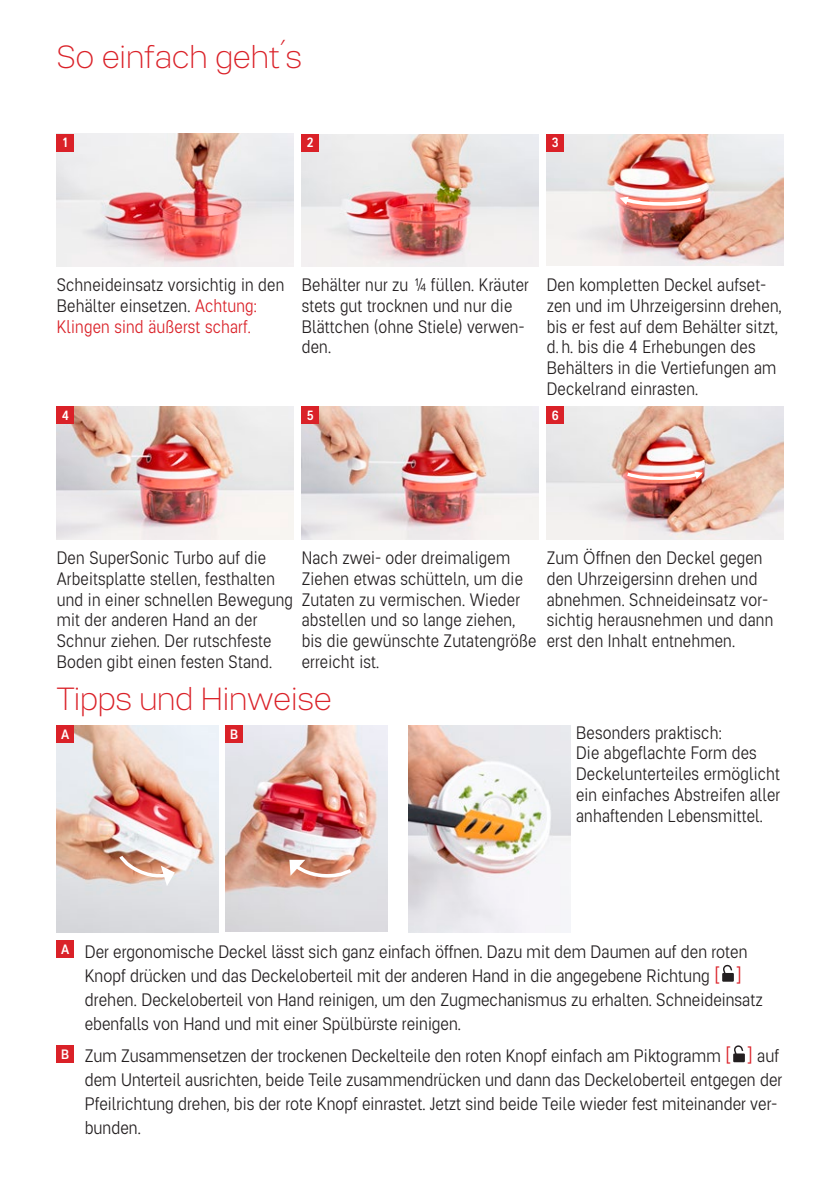
<style>
.page{position:relative;width:840px;height:1191px;background:#fff}
.page>*{position:absolute;margin:0;border:0;box-sizing:border-box;transform-origin:0 0}
.t1{font:100 32px "Tupper PRO";letter-spacing:.005em;color:#da2128}
.Bullets_für_nummern{font:300 18px/20.8px "Tupper PRONARROW";letter-spacing:.01em;color:#231f20}
.t2{font:500 13.6px "Tupper PRONARROW";color:#fff}
.s1{color:#da2128}
.s2{font-size:20px;color:#da2128}
</style>
<div class="page">
<div style="left:57px;top:940px;width:17px;height:17px;background:#da2128"></div>
<svg style="left:722px;top:964px;width:11px;height:17px"></svg>
<div style="left:57px;top:1045px;width:17px;height:17px;background:#da2128"></div>
<svg style="left:733px;top:1045px;width:11px;height:17px"></svg>
<img style="left:57px;top:725px;width:162px;height:207px">
<div style="left:57px;top:725px;width:17px;height:17px;background:#da2128"></div>
<svg style="left:117px;top:853px;width:58px;height:33px"></svg>
<img style="left:225px;top:725px;width:162px;height:206px">
<div style="left:225px;top:725px;width:17px;height:17px;background:#da2128"></div>
<svg style="left:289px;top:859px;width:65px;height:19px"></svg>
<img style="left:546px;top:407px;width:236px;height:132px">
<img style="left:301px;top:407px;width:237px;height:132px">
<img style="left:57px;top:407px;width:236px;height:132px">
<img style="left:546px;top:134px;width:236px;height:131px">
<img style="left:301px;top:134px;width:237px;height:132px">
<img style="left:57px;top:133px;width:236px;height:133px">
<div style="left:57px;top:407px;width:17px;height:17px;background:#da2128"></div>
<div style="left:301px;top:407px;width:17px;height:17px;background:#da2128"></div>
<div style="left:546px;top:407px;width:17px;height:17px;background:#da2128"></div>
<img style="left:619px;top:194px;width:123px;height:29px">
<svg style="left:623px;top:469px;width:79px;height:11px"></svg>
<div style="left:57px;top:134px;width:17px;height:17px;background:#da2128"></div>
<div style="left:301px;top:134px;width:17px;height:17px;background:#da2128"></div>
<div style="left:546px;top:134px;width:17px;height:17px;background:#da2128"></div>
<img style="left:408px;top:725px;width:162px;height:207px">
<p class="t1" style="left:57px;top:39px;width:246px">So einfach geht´s</p>
<p class="t2" style="left:62px;top:134px;width:8px">1</p>
<p class="t2" style="left:307px;top:134px;width:8px">2</p>
<p class="t2" style="left:551px;top:134px;width:8px">3</p>
<p class="Bullets_für_nummern" style="left:57px;top:274px;width:229px">Schneideinsatz vorsichtig in den<br>Behälter einsetzen. <span class="s1">Achtung:<br>Klingen sind äußerst scharf.</span></p>
<p class="Bullets_für_nummern" style="left:301px;top:274px;width:228px">Behälter nur zu ¼ füllen. Kräuter stets gut trocknen und nur die<br>Blättchen (ohne Stiele) verwen&shy;den.</p>
<p class="Bullets_für_nummern" style="left:546px;top:274px;width:236px">Den kompletten Deckel aufset&shy;zen und im Uhrzeigersinn drehen, bis er fest auf dem Behälter sitzt, d. h. bis die 4 Erhebungen des<br>Behälters in die Vertiefungen am<br>Deckelrand einrasten.</p>
<p class="t2" style="left:62px;top:406px;width:9px">4</p>
<p class="t2" style="left:306px;top:406px;width:9px">5</p>
<p class="t2" style="left:551px;top:406px;width:9px">6</p>
<p class="Bullets_für_nummern" style="left:57px;top:547px;width:238px">Den SuperSonic Turbo auf die<br>Arbeitsplatte stellen, festhalten und in einer schnellen Bewegung mit der anderen Hand an der<br>Schnur ziehen. Der rutschfeste<br>Boden gibt einen festen Stand.</p>
<p class="Bullets_für_nummern" style="left:301px;top:547px;width:236px">Nach zwei- oder dreimaligem<br>Ziehen etwas schütteln, um die<br>Zutaten zu vermischen. Wieder abstellen und so lange ziehen, bis die gewünschte Zutatengröße erreicht ist.</p>
<p class="t1" style="left:57px;top:680px;width:276px">Tipps und Hinweise</p>
<p class="t2" style="left:61px;top:725px;width:10px">A</p>
<p class="t2" style="left:230px;top:725px;width:10px">B</p>
<p class="Bullets_für_nummern" style="left:546px;top:547px;width:228px">Zum Öffnen den Deckel gegen den Uhrzeigersinn drehen und abnehmen. Schneideinsatz vor&shy;sichtig herausnehmen und dann erst den Inhalt entnehmen.</p>
<p class="Bullets_für_nummern" style="left:575px;top:721px;width:205px">Besonders praktisch:<br>Die abgeflachte Form des<br>Deckelunterteiles ermöglicht ein einfaches Abstreifen aller anhaftenden Lebensmittel.</p>
<p class="t2" style="left:61px;top:940px;width:10px">A</p>
<p class="Bullets_für_nummern" style="left:85px;top:938px;width:679px;line-height:24px">Der ergonomische Deckel lässt sich ganz einfach öffnen. Dazu mit dem Daumen auf den roten Knopf drücken und das Deckeloberteil mit der anderen Hand in die angegebene Richtung <span class="s2">[ ] </span>drehen. Deckeloberteil von Hand reinigen, um den Zugmechanismus zu erhalten. Schneideinsatz ebenfalls von Hand und mit einer Spülbürste reinigen.</p>
<p class="t2" style="left:61px;top:1045px;width:10px">B</p>
<p class="Bullets_für_nummern" style="left:85px;top:1043px;width:698px;line-height:24px">Zum Zusammensetzen der trockenen Deckelteile den roten Knopf einfach am Piktogramm <span class="s2">[ ]</span> auf dem Unterteil ausrichten, beide Teile zusammendrücken und dann das Deckeloberteil entgegen der Pfeilrichtung drehen, bis der rote Knopf einrastet. Jetzt sind beide Teile wieder fest miteinander ver&shy;bunden.</p>
</div>
